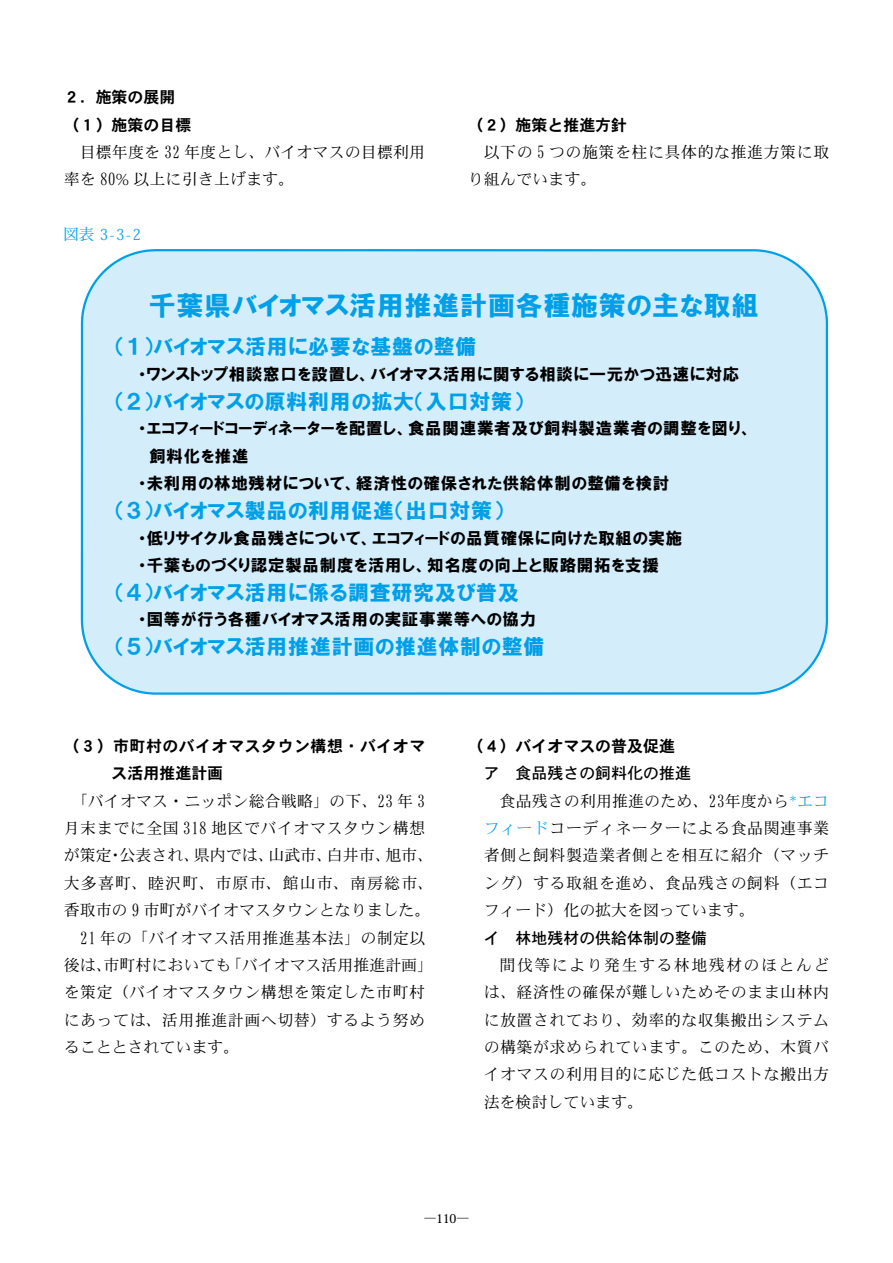
<style>
.page{position:relative;width:893px;height:1263px;background:#fff}
.page>*{position:absolute;margin:0;border:0;box-sizing:border-box;transform-origin:0 0}
.t1{font:27px "HGP Soei Kakugothic UB";letter-spacing:.025em;color:#00a0e9}
.t2{font:21px "HGP Soei Kakugothic UB";letter-spacing:.035em;color:#00a0e9}
.t3{font:16.5px/27.3px "HGP Soei Kakugothic UB";letter-spacing:.045em;color:#000}
.t4{font:15.9px/27.5px "Heisei Min Std W3";letter-spacing:.03em;color:#000;text-align:justify}
.t5{font:15.9px "Heisei Min Std W3";color:#000}
.t6{font:15.9px/27.5px "Heisei Min Std W3";letter-spacing:.01em;color:#000}
.t7{font:15.9px/27.5px "Heisei Kaku Go Std W7";color:#000}
.t8{font:15.9px/27.5px "Heisei Kaku Go Std W7";letter-spacing:.03em;color:#000}
.t9{font:15.9px "Heisei Kaku Go Std W5";color:#000}
.t10{font:15.9px "Heisei Min Std W3";letter-spacing:.075em;color:#000}
.t11{font:15.9px "Heisei Min Std W3";color:#00a0e9}
.t12{font:12.75px "Heisei Min Std W5";color:#000}
.s1{color:#00a0e9}
</style>
<div class="page">
<svg style="left:81px;top:249px;width:747px;height:446px;background:#c2e6f9"></svg>
<p class="t7" style="left:64px;top:84px;width:129px">２．施策の展開（１）施策の目標</p>
<p class="t6" style="left:64px;top:138px;width:363px;text-indent:16px">目標年度を 32 年度とし、バイオマスの目標利用率を 80% 以上に引き上げます。</p>
<p class="t11" style="left:63px;top:224px;width:79px">図表 3-3-2</p>
<p class="t7" style="left:468px;top:112px;width:161px">（２）施策と推進方針</p>
<p class="t4" style="left:468px;top:138px;width:363px;text-indent:16px">以下の 5 つの施策を柱に具体的な推進方策に取り組んでいます。</p>
<h1 class="t1" style="left:149px;top:292px;width:611px">千葉県バイオマス活用推進計画各種施策の主な取組</h1>
<h2 class="t2" style="left:115px;top:336px;width:363px">（１）バイオマス活用に必要な基盤の整備</h2>
<p class="t3" style="left:138px;top:360px;width:603px">・ワンストップ相談窓口を設置し、バイオマス活用に関する相談に一元かつ迅速に対応</p>
<h2 class="t2" style="left:115px;top:391px;width:409px">（２）バイオマスの原料利用の拡大（入口対策）</h2>
<p class="t3" style="left:138px;top:415px;width:616px">・エコフィードコーディネーターを配置し、食品関連業者及び飼料製造業者の調整を図り、</p>
<p class="t3" style="left:149px;top:442px;width:101px">飼料化を推進</p>
<p class="t3" style="left:138px;top:469px;width:533px">・未利用の林地残材について、経済性の確保された供給体制の整備を検討</p>
<h2 class="t2" style="left:115px;top:500px;width:389px">（３）バイオマス製品の利用促進（出口対策）</h2>
<p class="t3" style="left:138px;top:524px;width:546px">・低リサイクル食品残さについて、エコフィードの品質確保に向けた取組の実施・千葉ものづくり認定製品制度を活用し、知名度の向上と販路開拓を支援</p>
<h2 class="t2" style="left:115px;top:582px;width:405px">（４）バイオマス活用に係る調査研究及び普及</h2>
<p class="t3" style="left:138px;top:606px;width:400px">・国等が行う各種バイオマス活用の実証事業等への協力</p>
<h2 class="t2" style="left:115px;top:636px;width:431px">（５）バイオマス活用推進計画の推進体制の整備</h2>
<p class="t8" style="left:112px;top:733px;width:315px;text-indent:-48px">（３）市町村のバイオマスタウン構想・バイオマス活用推進計画</p>
<p class="t6" style="left:72px;top:787px;width:355px">「バイオマス・ニッポン総合戦略」の下、23 年 3</p>
<p class="t4" style="left:64px;top:814px;width:363px">月末までに全国 318 地区でバイオマスタウン構想</p>
<p class="t5" style="left:64px;top:845px;width:371px">が策定・公表され、県内では、山武市、白井市、旭市、</p>
<p class="t10" style="left:64px;top:873px;width:371px">大多喜町、睦沢町、市原市、館山市、南房総市、</p>
<p class="t5" style="left:64px;top:900px;width:368px">香取市の 9 市町がバイオマスタウンとなりました。</p>
<p class="t4" style="left:80px;top:924px;width:347px">21 年の「バイオマス活用推進基本法」の制定以</p>
<p class="t5" style="left:64px;top:955px;width:371px">後は、市町村においても「バイオマス活用推進計画」</p>
<p class="t4" style="left:64px;top:979px;width:363px">を策定（バイオマスタウン構想を策定した市町村</p>
<p class="t4" style="left:64px;top:1006px;width:363px">にあっては、活用推進計画へ切替）するよう努め</p>
<p class="t5" style="left:64px;top:1037px;width:177px">ることとされています。</p>
<p class="t7" style="left:468px;top:733px;width:209px">（４）バイオマスの普及促進</p>
<p class="t9" style="left:484px;top:764px;width:209px">ア　食品残さの飼料化の推進</p>
<p class="t4" style="left:484px;top:787px;width:347px;text-indent:16px">食品残さの利用推進のため、23年度から<span class="s1">*エコフィード</span>コーディネーターによる食品関連事業者側と飼料製造業者側とを相互に紹介（マッチング）する取組を進め、食品残さの飼料（エコフィード）化の拡大を図っています。</p>
<p class="t9" style="left:484px;top:928px;width:225px">イ　林地残材の供給体制の整備</p>
<p class="t4" style="left:484px;top:951px;width:347px;text-indent:16px">間伐等により発生する林地残材のほとんどは、経済性の確保が難しいためそのまま山林内に放置されており、効率的な収集搬出システムの構築が求められています。このため、木質バイオマスの利用目的に応じた低コストな搬出方法を検討しています。</p>
<p class="t12" style="left:424px;top:1210px;width:47px">―110―</p>
</div>
